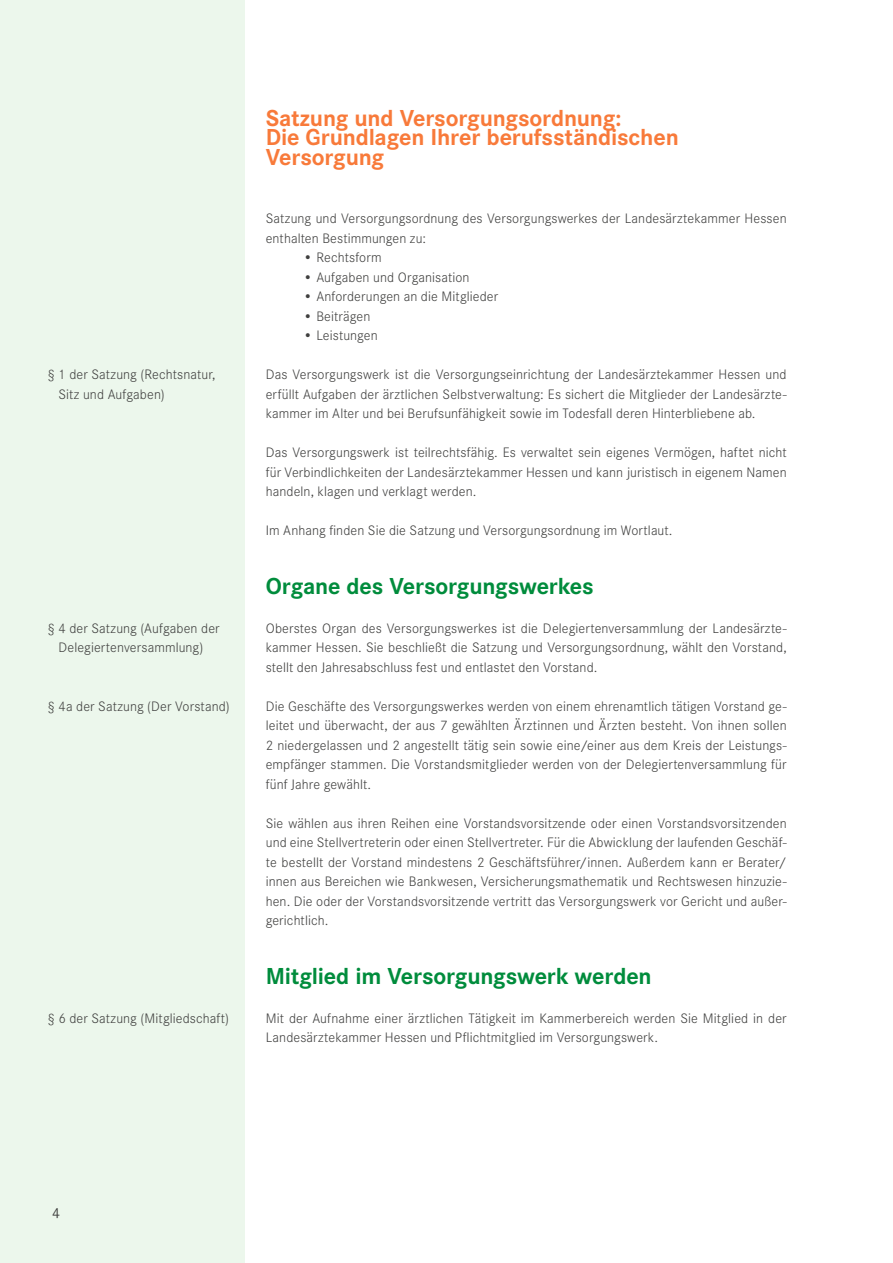
<style>
.page{position:relative;width:893px;height:1263px;background:#fff}
.page>*{position:absolute;margin:0;border:0;box-sizing:border-box;transform-origin:0 0}
.t1{font:700 24px/19.5px "Corporate S";letter-spacing:-.01em;color:#f87a3a}
.t2{font:700 24px "Corporate S";letter-spacing:-.01em;color:#008c3c}
.t3{font:15px "Corporate S";color:#40403f}
.t4{font:300 14.25px/19.5px "Corporate S";letter-spacing:.005em;color:#40403f;text-align:justify}
</style>
<div class="page">
<div style="left:0;top:0;width:244px;height:1263px;background:#ecf7ec"></div>
<p class="t4" style="left:58px;top:365px;width:159px;text-indent:-11px">§ 1 der Satzung (Rechtsnatur,<br>Sitz und Aufgaben)</p>
<p class="t4" style="left:48px;top:619px;width:173px;text-align:center">§ 4 der Satzung (Aufgaben der<br>Delegiertenversammlung)</p>
<p class="t4" style="left:48px;top:697px;width:184px">§ 4a der Satzung (Der Vorstand)</p>
<p class="t4" style="left:48px;top:1009px;width:183px">§ 6 der Satzung (Mitgliedschaft)</p>
<h1 class="t1" style="left:266px;top:109px;width:415px">Satzung und Versorgungsordnung:<br>Die Grundlagen Ihrer berufsständischen<br>Versorgung</h1>
<p class="t4" style="left:266px;top:209px;width:522px">Satzung und Versorgungsordnung des Versorgungswerkes der Landesärztekammer Hessen enthalten Bestimmungen zu:</p>
<p class="t4" style="left:303px;top:248px;width:80px">• Rechtsform</p>
<p class="t4" style="left:303px;top:268px;width:168px">• Aufgaben und Organisation</p>
<p class="t4" style="left:303px;top:287px;width:196px">• Anforderungen an die Mitglieder</p>
<p class="t4" style="left:303px;top:307px;width:69px">• Beiträgen</p>
<p class="t4" style="left:303px;top:326px;width:76px">• Leistungen</p>
<p class="t4" style="left:266px;top:365px;width:522px">Das Versorgungswerk ist die Versorgungseinrichtung der Landesärztekammer Hessen und erfüllt Aufgaben der ärztlichen Selbstverwaltung: Es sichert die Mitglieder der Landesärzte&shy;kammer im Alter und bei Berufsunfähigkeit sowie im Todesfall deren Hinterbliebene ab.</p>
<p class="t4" style="left:266px;top:443px;width:522px">Das Versorgungswerk ist teilrechtsfähig. Es verwaltet sein eigenes Vermögen, haftet nicht für Verbindlichkeiten der Landesärztekammer Hessen und kann juristisch in eigenem Namen handeln, klagen und verklagt werden.</p>
<p class="t4" style="left:266px;top:521px;width:408px">Im Anhang finden Sie die Satzung und Versorgungsordnung im Wortlaut.</p>
<h1 class="t2" style="left:266px;top:572px;width:330px">Organe des Versorgungswerkes</h1>
<p class="t4" style="left:266px;top:619px;width:522px">Oberstes Organ des Versorgungswerkes ist die Delegiertenversammlung der Landesärzte&shy;kammer Hessen. Sie beschließt die Satzung und Versorgungsordnung, wählt den Vorstand, stellt den Jahresabschluss fest und entlastet den Vorstand.</p>
<p class="t4" style="left:266px;top:697px;width:522px">Die Geschäfte des Versorgungswerkes werden von einem ehrenamtlich tätigen Vorstand ge&shy;leitet und überwacht, der aus 7 gewählten Ärztinnen und Ärzten besteht. Von ihnen sollen 2 niedergelassen und 2 angestellt tätig sein sowie eine/einer aus dem Kreis der Leistungs&shy;empfänger stammen. Die Vorstandsmitglieder werden von der Delegiertenversammlung für fünf Jahre gewählt.</p>
<p class="t4" style="left:266px;top:814px;width:522px">Sie wählen aus ihren Reihen eine Vorstandsvorsitzende oder einen Vorstandsvorsitzenden und eine Stellvertreterin oder einen Stellvertreter. Für die Abwicklung der laufenden Geschäf&shy;te bestellt der Vorstand mindestens 2 Geschäftsführer/innen. Außerdem kann er Berater/ innen aus Bereichen wie Bankwesen, Versicherungsmathematik und Rechtswesen hinzuzie&shy;hen. Die oder der Vorstandsvorsitzende vertritt das Versorgungswerk vor Gericht und außer&shy;gerichtlich.</p>
<h1 class="t2" style="left:266px;top:962px;width:387px">Mitglied im Versorgungswerk werden</h1>
<p class="t4" style="left:266px;top:1009px;width:522px">Mit der Aufnahme einer ärztlichen Tätigkeit im Kammerbereich werden Sie Mitglied in der<br>Landesärztekammer Hessen und Pflichtmitglied im Versorgungswerk.</p>
<p class="t3" style="left:52px;top:1205px;width:9px">4</p>
</div>
